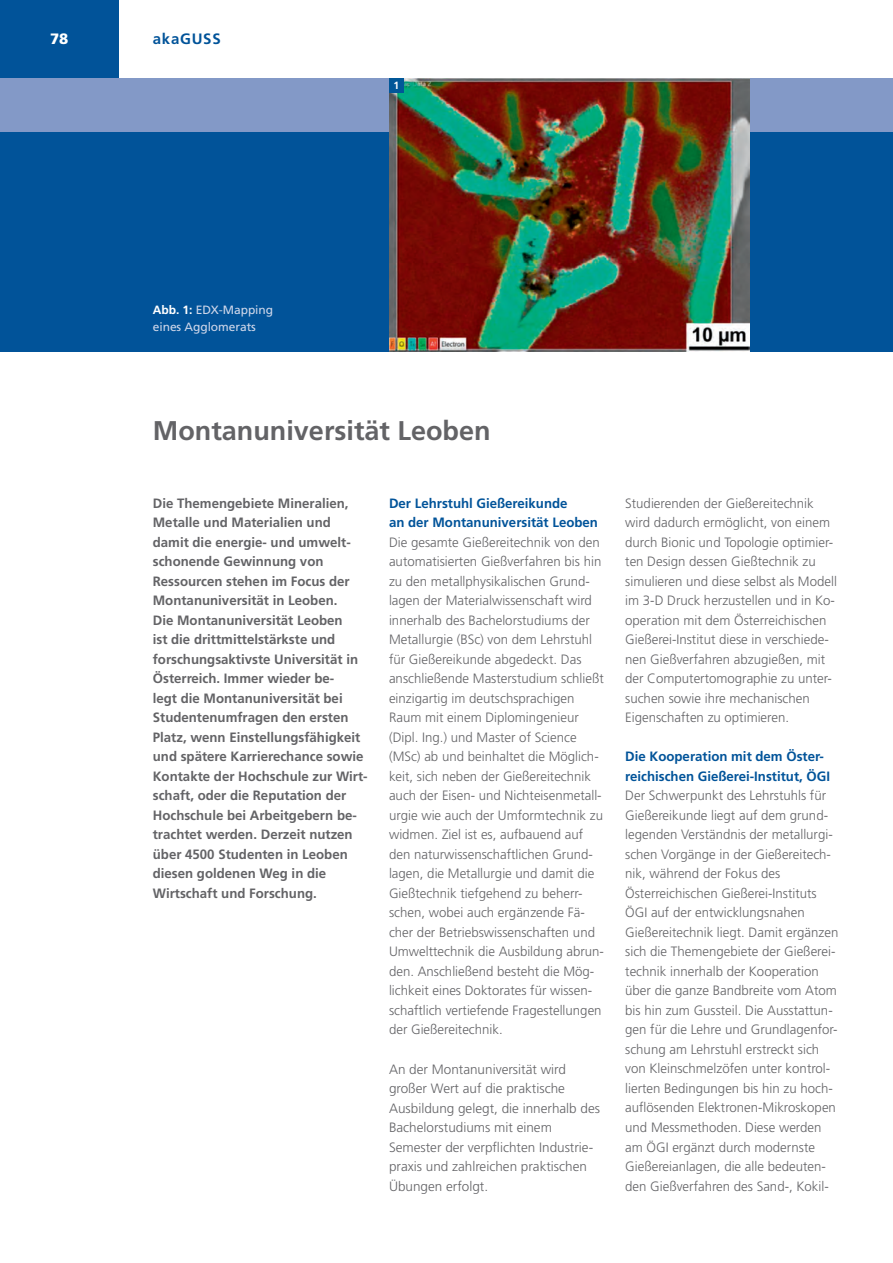
<style>
.page{position:relative;width:893px;height:1263px;background:#fff}
.page>*{position:absolute;margin:0;border:0;box-sizing:border-box;transform-origin:0 0}
.t1{font:700 27px "Frutiger LT Std";color:#636366}
.t2{font:700 15px "Frutiger LT Std";letter-spacing:.05em;color:#015399}
.t3{font:900 15px "Frutiger LT Std";color:#fff}
.t4{font:300 13.5px/19.5px "Frutiger LT Std";color:#636366}
.t5{font:700 13.5px/19.5px "Frutiger LT Std";color:#636366}
.t6{font:700 13.5px/19.5px "Frutiger LT Std";color:#015399}
.t7{font:12px/17.2px "Frutiger LT Std";letter-spacing:-.005em;color:#cfd7ea}
.t8{font:700 10.5px "Frutiger LT Std";color:#fff}
.s1{font-weight:700;color:#fff}
</style>
<div class="page">
<div style="left:0;top:132px;width:892px;height:219px;background:#015399"></div>
<div style="left:0;top:0;width:119px;height:78px;background:#015399"></div>
<div style="left:0;top:78px;width:892px;height:54px;background:#8399c7"></div>
<img style="left:389px;top:78px;width:360px;height:273px">
<div style="left:389px;top:78px;width:15px;height:15px;background:#015798"></div>
<p class="t3" style="left:50px;top:29px;width:20px">78</p>
<p class="t2" style="left:153px;top:30px;width:69px">akaGUSS</p>
<p class="t8" style="left:393px;top:79px;width:7px">1</p>
<p class="t7" style="left:153px;top:301px;width:122px"><span class="s1">Abb. 1:</span> EDX-Mapping eines Agglomerats</p>
<h1 class="t1" style="left:153px;top:415px;width:339px">Montanuniversität Leoben</h1>
<p class="t5" style="left:153px;top:493px;width:216px">Die Themengebiete Mineralien,<br>Metalle und Materialien und damit die energie- und umwelt&shy;schonende Gewinnung von<br>Ressourcen stehen im Focus der<br>Montanuniversität in Leoben.<br>Die Montanuniversität Leoben<br>ist die drittmittelstärkste und forschungsaktivste Universität in<br>Österreich. Immer wieder be-<br>legt die Montanuniversität bei<br>Studentenumfragen den ersten<br>Platz, wenn Einstellungsfähigkeit und spätere Karrierechance sowie<br>Kontakte der Hochschule zur Wirt&shy;schaft, oder die Reputation der<br>Hochschule bei Arbeitgebern be&shy;trachtet werden. Derzeit nutzen über 4500 Studenten in Leoben diesen goldenen Weg in die<br>Wirtschaft und Forschung.</p>
<p class="t6" style="left:389px;top:493px;width:210px">Der Lehrstuhl Gießereikunde<br>an der Montanuniversität Leoben</p>
<p class="t4" style="left:389px;top:532px;width:216px">Die gesamte Gießereitechnik von den automatisierten Gießverfahren bis hin zu den metallphysikalischen Grund&shy;lagen der Materialwissenschaft wird innerhalb des Bachelorstudiums der Metallurgie (BSc) von dem Lehrstuhl für Gießereikunde abgedeckt. Das anschließende Masterstudium schließt einzigartig im deutschsprachigen Raum mit einem Diplomingenieur (Dipl. Ing.) und Master of Science (MSc) ab und beinhaltet die Möglich&shy;keit, sich neben der Gießereitechnik auch der Eisen- und Nichteisenmetall&shy;urgie wie auch der Umformtechnik zu widmen. Ziel ist es, aufbauend auf den naturwissenschaftlichen Grund&shy;lagen, die Metallurgie und damit die Gießtechnik tiefgehend zu beherr&shy;schen, wobei auch ergänzende Fä&shy;cher der Betriebswissenschaften und Umwelttechnik die Ausbildung abrun&shy;den. Anschließend besteht die Mög&shy;lichkeit eines Doktorates für wissen&shy;schaftlich vertiefende Fragestellungen der Gießereitechnik.</p>
<p class="t4" style="left:389px;top:1059px;width:212px">An der Montanuniversität wird großer Wert auf die praktische<br>Ausbildung gelegt, die innerhalb des<br>Bachelorstudiums mit einem<br>Semester der verpflichten Industrie&shy;praxis und zahlreichen praktischen<br>Übungen erfolgt.</p>
<p class="t4" style="left:625px;top:493px;width:213px">Studierenden der Gießereitechnik wird dadurch ermöglicht, von einem durch Bionic und Topologie optimier&shy;ten Design dessen Gießtechnik zu simulieren und diese selbst als Modell im 3-D Druck herzustellen und in Ko&shy;operation mit dem Österreichischen Gießerei-Institut diese in verschiede&shy;nen Gießverfahren abzugießen, mit der Computertomographie zu unter&shy;suchen sowie ihre mechanischen Eigenschaften zu optimieren.</p>
<p class="t6" style="left:625px;top:746px;width:206px">Die Kooperation mit dem Öster&shy;reichischen Gießerei-Institut, ÖGI</p>
<p class="t4" style="left:625px;top:786px;width:214px">Der Schwerpunkt des Lehrstuhls für Gießereikunde liegt auf dem grund&shy;legenden Verständnis der metallurgi&shy;schen Vorgänge in der Gießereitech&shy;nik, während der Fokus des Österreichischen Gießerei-Instituts ÖGI auf der entwicklungsnahen Gießereitechnik liegt. Damit ergänzen sich die Themengebiete der Gießerei&shy;technik innerhalb der Kooperation über die ganze Bandbreite vom Atom bis hin zum Gussteil. Die Ausstattun&shy;gen für die Lehre und Grundlagenfor&shy;schung am Lehrstuhl erstreckt sich von Kleinschmelzöfen unter kontrol&shy;lierten Bedingungen bis hin zu hoch&shy;auflösenden Elektronen-Mikroskopen und Messmethoden. Diese werden am ÖGI ergänzt durch modernste Gießereianlagen, die alle bedeuten&shy;den Gießverfahren des Sand-, Kokil-</p>
</div>
